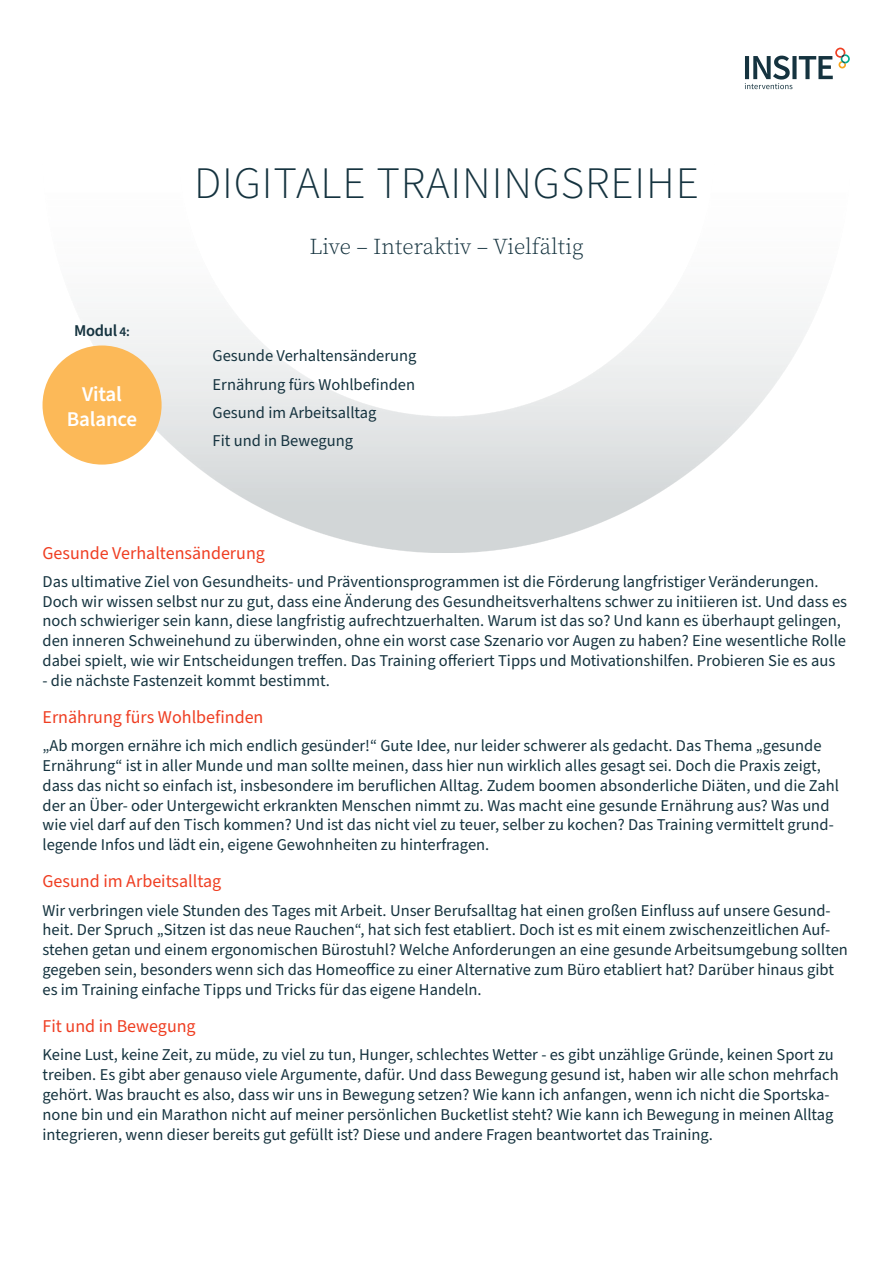
<style>
.page{position:relative;width:893px;height:1263px;background:#fff}
.page>*{position:absolute;margin:0;border:0;box-sizing:border-box;transform-origin:0 0}
.t1{font:300 45px "Source Sans Pro";letter-spacing:.02em;color:#15333f}
.t2{font:22.5px "Source Serif Variable";color:#15333f}
.t3{font:600 21px/25.2px "Source Sans Pro";letter-spacing:-.01em;color:#fff;text-align:center}
.t4{font:18px "Source Sans Pro";color:#ef3e22}
.t5{font:16.5px/19.8px "Source Sans Pro";color:#15333f}
.t6{font:600 16.5px "Source Sans Pro";letter-spacing:-.02em;color:#15333f}
.s1{font-size:13.5px}
</style>
<div class="page">
<img style="left:43px;top:317px;width:769px;height:236px">
<div style="left:43px;top:345px;width:119px;height:120px;background:#fcb958;border-radius:50%"></div>
<svg style="left:745px;top:48px;width:105px;height:41px"></svg>
<p class="t6" style="left:74px;top:319px;width:57px">Modul <span class="s1">4:</span></p>
<p class="t3" style="left:67px;top:382px;width:72px">Vital<br>Balance</p>
<h1 class="t1" style="left:194px;top:153px;width:506px">DIGITALE TRAININGSREIHE</h1>
<h2 class="t2" style="left:309px;top:231px;width:276px">Live – Interaktiv – Vielfältig</h2>
<p class="t5" style="left:213px;top:342px;width:205px;line-height:28.3px">Gesunde Verhaltensänderung<br>Ernährung fürs Wohlbefinden<br>Gesund im Arbeitsalltag<br>Fit und in Bewegung</p>
<p class="t4" style="left:43px;top:540px;width:224px">Gesunde Verhaltensänderung</p>
<p class="t5" style="left:43px;top:572px;width:806px">Das ultimative Ziel von Gesundheits- und Präventionsprogrammen ist die Förderung langfristiger Veränderungen.<br>Doch wir wissen selbst nur zu gut, dass eine Änderung des Gesundheitsverhaltens schwer zu initiieren ist. Und dass es noch schwieriger sein kann, diese langfristig aufrechtzuerhalten. Warum ist das so? Und kann es überhaupt gelingen, den inneren Schweinehund zu überwinden, ohne ein worst case Szenario vor Augen zu haben? Eine wesentliche Rolle dabei spielt, wie wir Entscheidungen treffen. Das Training offeriert Tipps und Motivationshilfen. Probieren Sie es aus</p>
<p class="t5" style="left:43px;top:671px;width:289px">- die nächste Fastenzeit kommt bestimmt.</p>
<p class="t4" style="left:43px;top:705px;width:222px">Ernährung fürs Wohlbefinden</p>
<p class="t5" style="left:43px;top:736px;width:798px">„Ab morgen ernähre ich mich endlich gesünder!“ Gute Idee, nur leider schwerer als gedacht. Das Thema „gesunde Ernährung“ ist in aller Munde und man sollte meinen, dass hier nun wirklich alles gesagt sei. Doch die Praxis zeigt, dass das nicht so einfach ist, insbesondere im beruflichen Alltag. Zudem boomen absonderliche Diäten, und die Zahl der an Über- oder Untergewicht erkrankten Menschen nimmt zu. Was macht eine gesunde Ernährung aus? Was und wie viel darf auf den Tisch kommen? Und ist das nicht viel zu teuer, selber zu kochen? Das Training vermittelt grund&shy;legende Infos und lädt ein, eigene Gewohnheiten zu hinterfragen.</p>
<p class="t4" style="left:43px;top:869px;width:180px">Gesund im Arbeitsalltag</p>
<p class="t5" style="left:43px;top:901px;width:807px">Wir verbringen viele Stunden des Tages mit Arbeit. Unser Berufsalltag hat einen großen Einfluss auf unsere Gesund&shy;heit. Der Spruch „Sitzen ist das neue Rauchen“, hat sich fest etabliert. Doch ist es mit einem zwischenzeitlichen Auf&shy;stehen getan und einem ergonomischen Bürostuhl? Welche Anforderungen an eine gesunde Arbeitsumgebung sollten gegeben sein, besonders wenn sich das Homeoffice zu einer Alternative zum Büro etabliert hat? Darüber hinaus gibt es im Training einfache Tipps und Tricks für das eigene Handeln.</p>
<p class="t4" style="left:43px;top:1014px;width:155px">Fit und in Bewegung</p>
<p class="t5" style="left:43px;top:1045px;width:798px">Keine Lust, keine Zeit, zu müde, zu viel zu tun, Hunger, schlechtes Wetter - es gibt unzählige Gründe, keinen Sport zu treiben. Es gibt aber genauso viele Argumente, dafür. Und dass Bewegung gesund ist, haben wir alle schon mehrfach gehört. Was braucht es also, dass wir uns in Bewegung setzen? Wie kann ich anfangen, wenn ich nicht die Sportska&shy;none bin und ein Marathon nicht auf meiner persönlichen Bucketlist steht? Wie kann ich Bewegung in meinen Alltag integrieren, wenn dieser bereits gut gefüllt ist? Diese und andere Fragen beantwortet das Training.</p>
</div>
